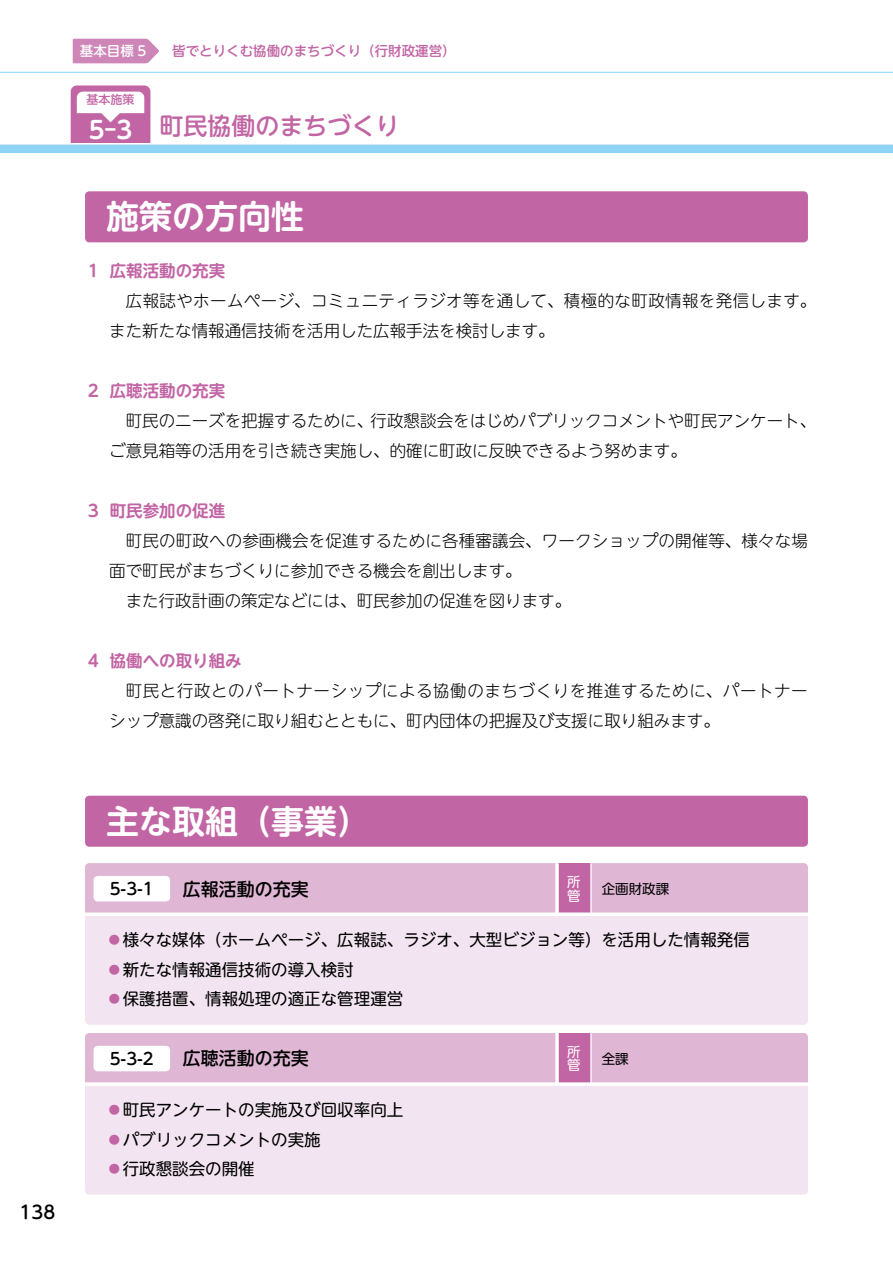
<style>
.page{position:relative;width:893px;height:1263px;background:#fff}
.page>*{position:absolute;margin:0;border:0;box-sizing:border-box;transform-origin:0 0}
.t1{font:700 33px "UD Shin M Go Pro De";color:#fff}
.t2{font:500 24px "UD Shin M Go Pro";color:#c265a4}
.t3{font:500 18px "UD Shin M Go Pro";color:#000}
.t4{font:300 16.5px/30px "UD Shin M Go Pro";color:#000}
.t5{font:16.5px/29.5px "UD Shin M Go Pro";color:#000}
.t6{font:300 16.5px/30px "UD Shin M Go Pro";letter-spacing:.035em;color:#000}
.t7{font:300 16.5px/30px "UD Shin M Go Pro";letter-spacing:.025em;color:#000}
.t8{font:700 16.5px "UD Shin M Go Pro De";color:#c265a4}
.t9{font:500 16.5px "UD Shin M Go Pro";color:#000}
.t10{font:500 13.5px "UD Shin M Go Pro";color:#c265a4}
.t11{font:13.5px "UD Shin M Go Pro";color:#000}
.t12{font:500 13.5px "UD Shin M Go Pro";color:#fff}
.t13{font:13.5px/13.5px "UD Shin M Go Pro";color:#fff}
.t14{font:500 12px "UD Shin M Go Pro";color:#c265a4}
.s1{font-family:"UD Shin M Go Pro De";font-weight:700;color:#fff}
.s2{color:#c265a4}
</style>
<div class="page">
<hr style="left:0;top:72px;width:893px;height:1px;background:#8fd3f5">
<div style="left:0;top:145px;width:893px;height:8px;background:#8fd3f5"></div>
<svg style="left:72px;top:38px;width:87px;height:26px;background:#d294bf"></svg>
<svg style="left:70px;top:85px;width:81px;height:57px"></svg>
<div style="left:85px;top:191px;width:723px;height:51px;background:#c265a4;border-radius:4px"></div>
<div style="left:85px;top:796px;width:723px;height:51px;background:#c265a4;border-radius:4px"></div>
<div style="left:85px;top:863px;width:723px;height:162px;background:#f2e4f0;border-radius:4px"></div>
<div style="left:85px;top:863px;width:723px;height:49px;background:#dfb6d4"></div>
<div style="left:557px;top:863px;width:34px;height:51px;background:#c265a4"></div>
<svg style="left:555px;top:863px;width:4px;height:49px"></svg>
<hr style="left:590px;top:863px;width:2px;height:51px;background:#fff">
<svg style="left:85px;top:912px;width:723px;height:4px;fill:#fdfcfd"></svg>
<div style="left:94px;top:876px;width:76px;height:25px;background:#fff;border-radius:4px"></div>
<div style="left:85px;top:1033px;width:723px;height:161px;background:#f2e4f0;border-radius:4px"></div>
<div style="left:85px;top:1033px;width:723px;height:49px;background:#dfb6d4"></div>
<div style="left:557px;top:1033px;width:34px;height:51px;background:#c265a4"></div>
<svg style="left:555px;top:1033px;width:4px;height:49px"></svg>
<hr style="left:590px;top:1033px;width:2px;height:51px;background:#fff">
<svg style="left:85px;top:1082px;width:723px;height:4px;fill:#fdfcfd"></svg>
<div style="left:94px;top:1046px;width:76px;height:25px;background:#fff;border-radius:4px"></div>
<p class="t12" style="left:80px;top:40px;width:68px">基本目標 5</p>
<p class="t10" style="left:172px;top:40px;width:285px">皆でとりくむ協働のまちづくり（行財政運営）</p>
<p class="t14" style="left:87px;top:89px;width:49px">基本施策</p>
<h2 class="t2" style="left:89px;top:106px;width:312px"><span class="s1">5-3</span> 町民協働のまちづくり</h2>
<h1 class="t1" style="left:106px;top:190px;width:200px">施策の方向性</h1>
<p class="t8" style="left:85px;top:257px;width:142px">１ 広報活動の充実</p>
<p class="t7" style="left:109px;top:284px;width:709px;text-indent:16px">広報誌やホームページ、コミュニティラジオ等を通して、積極的な町政情報を発信します。また新たな情報通信技術を活用した広報手法を検討します。</p>
<p class="t8" style="left:85px;top:377px;width:142px">２ 広聴活動の充実</p>
<p class="t4" style="left:109px;top:404px;width:708px;text-indent:16px">町民のニーズを把握するために、行政懇談会をはじめパブリックコメントや町民アンケート、ご意見箱等の活用を引き続き実施し、的確に町政に反映できるよう努めます。</p>
<p class="t8" style="left:85px;top:497px;width:142px">３ 町民参加の促進</p>
<p class="t4" style="left:126px;top:524px;width:684px">町民の町政への参画機会を促進するために各種審議会、ワークショップの開催等、様々な場</p>
<p class="t4" style="left:109px;top:554px;width:414px">面で町民がまちづくりに参加できる機会を創出します。</p>
<p class="t4" style="left:126px;top:584px;width:447px">また行政計画の策定などには、町民参加の促進を図ります。</p>
<p class="t8" style="left:85px;top:647px;width:158px">４ 協働への取り組み</p>
<p class="t6" style="left:109px;top:674px;width:700px;text-indent:16px">町民と行政とのパートナーシップによる協働のまちづくりを推進するために、パートナーシップ意識の啓発に取り組むとともに、町内団体の把握及び支援に取り組みます。</p>
<p class="t3" style="left:20px;top:1198px;width:37px">138</p>
<h1 class="t1" style="left:106px;top:794px;width:265px">主な取組（事業）</h1>
<p class="t13" style="left:567px;top:874px;width:15px">所管</p>
<p class="t9" style="left:110px;top:875px;width:46px">5-3-1</p>
<p class="t3" style="left:183px;top:874px;width:127px">広報活動の充実</p>
<p class="t5" style="left:106px;top:924px;width:645px"><span class="s2">◦</span>様々な媒体（ホームページ、広報誌、ラジオ、大型ビジョン等）を活用した情報発信<span class="s2">◦</span>新たな情報通信技術の導入検討<br><span class="s2">◦</span>保護措置、情報処理の適正な管理運営</p>
<p class="t11" style="left:602px;top:878px;width:69px">企画財政課</p>
<p class="t9" style="left:110px;top:1045px;width:46px">5-3-2</p>
<p class="t3" style="left:183px;top:1044px;width:127px">広聴活動の充実</p>
<p class="t5" style="left:106px;top:1094px;width:298px"><span class="s2">◦</span>町民アンケートの実施及び回収率向上<span class="s2">◦</span>パブリックコメントの実施<br><span class="s2">◦</span>行政懇談会の開催</p>
<p class="t13" style="left:567px;top:1044px;width:15px">所管</p>
<p class="t11" style="left:602px;top:1047px;width:28px">全課</p>
</div>
